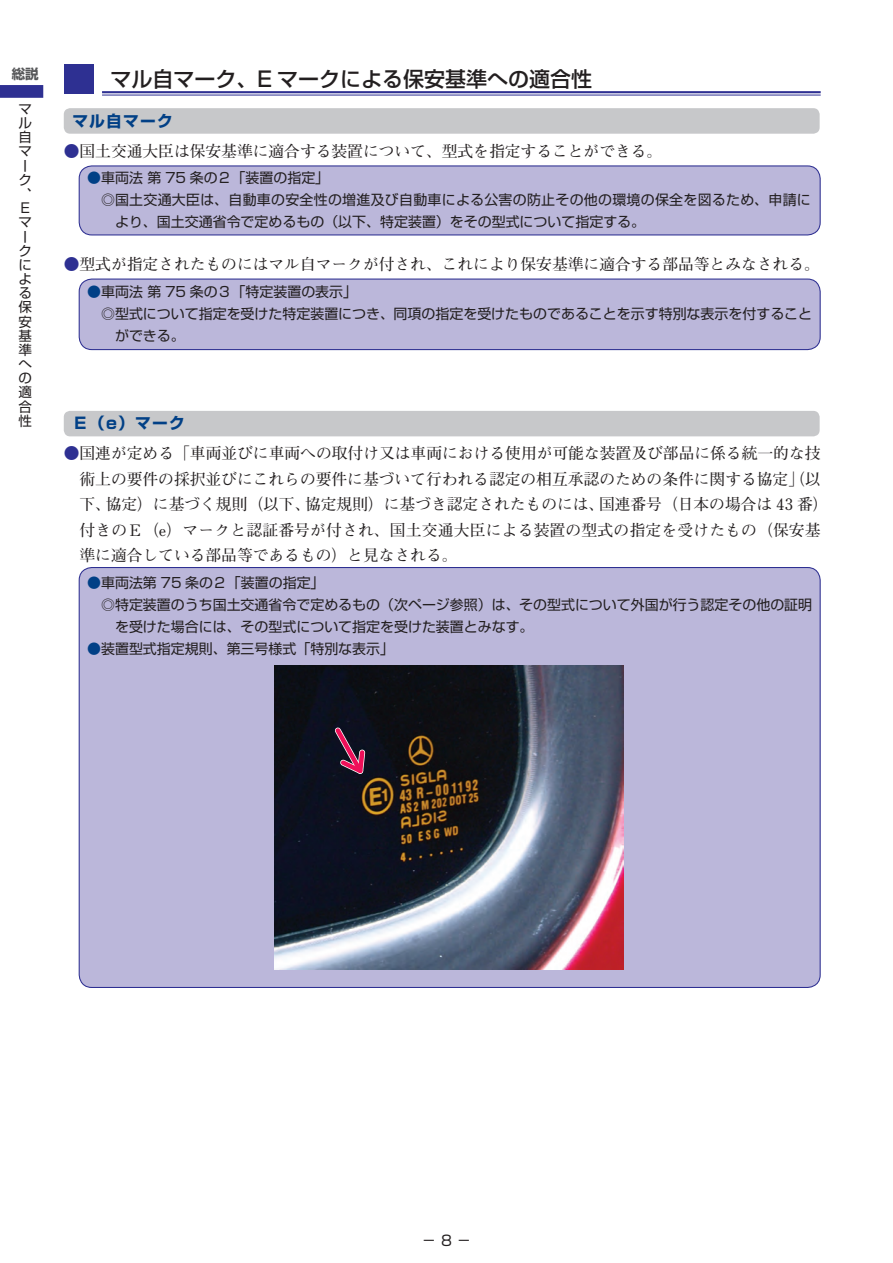
<style>
.page{position:relative;width:893px;height:1263px;background:#fff}
.page>*{position:absolute;margin:0;border:0;box-sizing:border-box;transform-origin:0 0}
.t1{font:500 21px "Shin Go Pro";color:#231f20}
.t2{font:700 15.75px/25.5px "Futo Min A101 Pro";color:#231f20}
.t3{font:700 15.75px "Shin Go Pro";letter-spacing:.075em;color:#014086}
.t4{font:14.4px "Shin Go Pro";color:#231f20}
.t5{font:13.95px "Shin Go Pro";color:#231f20}
.t6{font:13.95px "Shin Go Pro";letter-spacing:.02em;color:#231f20}
.t7{font:13.5px/14.2px "Shin Go Pro";color:#231f20}
.t8{font:700 13.5px "Shin Go Pro";color:#57585a}
.s1{color:#2e3092}
.s2{color:#014086}
</style>
<div class="page">
<div style="left:78px;top:165px;width:743px;height:70px;background:#bbb7da"></div>
<div style="left:78px;top:278px;width:743px;height:72px;background:#bbb7da"></div>
<div style="left:78px;top:567px;width:743px;height:420px;background:#bbb7da"></div>
<svg style="left:0;top:85px;width:43px;height:13px"></svg>
<div style="left:64px;top:64px;width:30px;height:29px;background:#2e3092"></div>
<svg style="left:102px;top:93px;width:719px;height:2px"></svg>
<hr style="left:102px;top:91px;width:719px;height:2px;background:#2e3092">
<hr style="left:102px;top:95px;width:719px;height:1px;background:#2e3092">
<svg style="left:64px;top:108px;width:756px;height:26px;background:#c8c9cb"></svg>
<div style="left:64px;top:411px;width:756px;height:25px;background:#c7c8ca"></div>
<img style="left:275px;top:665px;width:349px;height:305px">
<svg style="left:330px;top:722px;width:39px;height:58px;background:#3e1d34"></svg>
<p class="t8" style="left:12px;top:63px;width:28px">総説</p>
<p class="t7" style="left:18px;top:100px;width:15px">マル自マーク、<br>Ｅマークによる保安基準への適合性</p>
<h1 class="t1" style="left:111px;top:61px;width:483px">マル自マーク、E マークによる保安基準への適合性</h1>
<p class="t3" style="left:72px;top:108px;width:102px">マル自マーク</p>
<p class="t2" style="left:64px;top:136px;width:600px"><span class="s1">●</span>国土交通大臣は保安基準に適合する装置について、型式を指定することができる。</p>
<p class="t5" style="left:87px;top:167px;width:244px"><span class="s2">●</span>車両法 第 75 条の２「装置の指定」</p>
<p class="t6" style="left:87px;top:189px;width:725px">　◎ 国土交通大臣は、自動車の安全性の増進及び自動車による公害の防止その他の環境の保全を図るため、申請に</p>
<p class="t5" style="left:115px;top:210px;width:532px">より、国土交通省令で定めるもの（以下、特定装置）をその型式について指定する。</p>
<p class="t2" style="left:64px;top:250px;width:758px"><span class="s1">●</span> 型式が指定されたものにはマル自マークが付され、これにより保安基準に適合する部品等とみなされる。</p>
<p class="t5" style="left:87px;top:281px;width:271px"><span class="s2">●</span>車両法 第 75 条の３「特定装置の表示」</p>
<p class="t5" style="left:87px;top:302px;width:726px">　◎ 型式について指定を受けた特定装置につき、同項の指定を受けたものであることを示す特別な表示を付すること</p>
<p class="t5" style="left:115px;top:324px;width:71px">ができる。</p>
<p class="t3" style="left:72px;top:411px;width:114px">Ｅ（e）マーク</p>
<p class="t2" style="left:80px;top:439px;width:750px;text-indent:-16px"><span class="s1">●</span> 国連が定める「車両並びに車両への取付け又は車両における使用が可能な装置及び部品に係る統一的な技術上の要件の採択並びにこれらの要件に基づいて行われる認定の相互承認のための条件に関する協定」（以下、協定）に基づく規則（以下、協定規則）に基づき認定されたものには、国連番号（日本の場合は 43 番）付きのＥ（e）マークと認証番号が付され、国土交通大臣による装置の型式の指定を受けたもの（保安基準に適合している部品等であるもの）と見なされる。</p>
<p class="t5" style="left:87px;top:571px;width:239px"><span class="s2">●</span>車両法第 75 条の２「装置の指定」</p>
<p class="t5" style="left:87px;top:593px;width:726px">　◎ 特定装置のうち国土交通省令で定めるもの（次ページ参照）は、その型式について外国が行う認定その他の証明</p>
<p class="t5" style="left:115px;top:615px;width:420px">を受けた場合には、その型式について指定を受けた装置とみなす。</p>
<p class="t5" style="left:87px;top:637px;width:308px"><span class="s2">●</span>装置型式指定規則、第三号様式「特別な表示」</p>
<p class="t4" style="left:422px;top:1228px;width:51px">－ 8 －</p>
</div>
